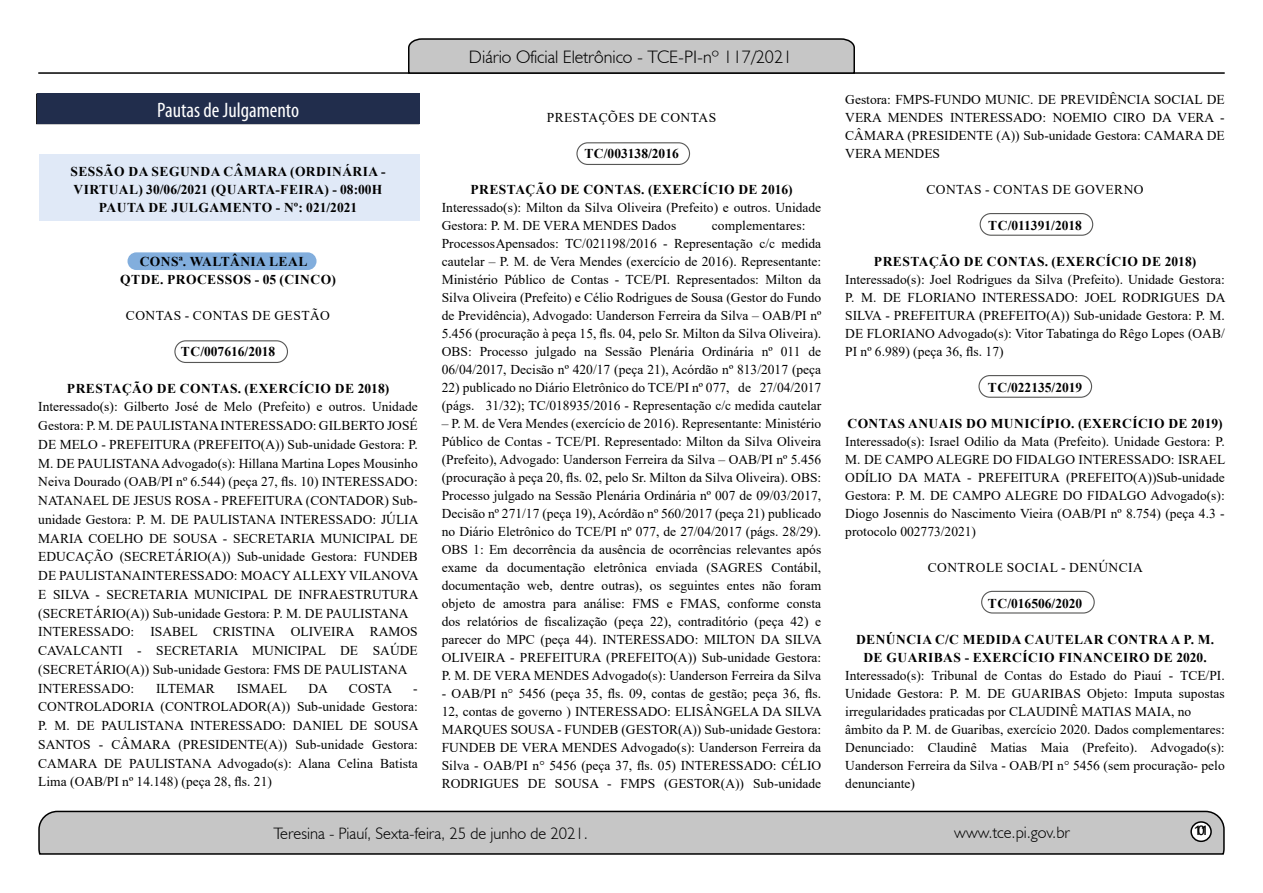
<style>
.page{position:relative;width:1263px;height:893px;background:#fff}
.page>*{position:absolute;margin:0;border:0;box-sizing:border-box;transform-origin:0 0}
.t1{font:condensed 21px "Myriad Pro";color:#fff}
.t2{font:300 18px "Humanist 521 BT";color:#000}
.t3{font:300 16.5px "Humanist 521 BT";color:#000}
.t4{font:15px "Estrangelo Edessa";color:#000}
.t5{font:13.5px/18px "Times New Roman";color:#000;text-align:justify}
.t6{font:700 13.5px/18px "Times New Roman";letter-spacing:.035em;color:#000;text-align:center}
.t7{font:13.5px "Times New Roman";letter-spacing:.035em;color:#000}
.t8{font:700 13.5px "Times New Roman";color:#000}
</style>
<div class="page">
<svg style="left:38px;top:810px;width:1187px;height:45px"></svg>
<div style="left:1191px;top:822px;width:20px;height:19px;background:#fff;border-radius:50%"></div>
<div style="left:1190px;top:821px;width:22px;height:21px;border:2px solid #000;border-radius:50%"></div>
<hr style="left:38px;top:72px;width:1187px;height:2px;background:#000">
<svg style="left:407px;top:38px;width:449px;height:36px"></svg>
<div style="left:127px;top:252px;width:189px;height:18px;background:#82aedd;border-radius:9px"></div>
<svg style="left:36px;top:93px;width:384px;height:32px"></svg>
<div style="left:37px;top:94px;width:382px;height:30px;background:#212d4c"></div>
<div style="left:39px;top:154px;width:381px;height:66px;background:#e0e9f7"></div>
<div style="left:174px;top:340px;width:114px;height:23px;border:1px solid #575756;border-radius:11px"></div>
<div style="left:576px;top:142px;width:114px;height:23px;border:1px solid #575756;border-radius:11px"></div>
<div style="left:978px;top:375px;width:114px;height:23px;border:1px solid #575756;border-radius:11px"></div>
<div style="left:979px;top:213px;width:114px;height:23px;border:1px solid #575756;border-radius:11px"></div>
<div style="left:981px;top:591px;width:114px;height:23px;border:1px solid #575756;border-radius:11px"></div>
<h1 class="t1" style="left:157px;top:97px;width:143px">Pautas de Julgamento</h1>
<p class="t6" style="left:71px;top:162px;width:317px">SESSÃO DA SEGUNDA CÂMARA (ORDINÁRIA -<br>VIRTUAL) 30/06/2021 (QUARTA-FEIRA) - 08:00H<br>PAUTA DE JULGAMENTO - Nº: 021/2021</p>
<p class="t6" style="left:120px;top:252px;width:217px;text-align:left;text-indent:19px">CONSª. WALTÂNIA LEAL<br>QTDE. PROCESSOS - 05 (CINCO)</p>
<p class="t7" style="left:126px;top:306px;width:206px">CONTAS - CONTAS DE GESTÃO</p>
<p class="t8" style="left:181px;top:342px;width:96px">TC/007616/2018</p>
<p class="t6" style="left:67px;top:379px;width:324px">PRESTAÇÃO DE CONTAS. (EXERCÍCIO DE 2018)</p>
<p class="t5" style="left:38px;top:397px;width:382px;line-height:18.8px;text-align:left">Interessado(s): Gilberto José de Melo (Prefeito) e outros. Unidade Gestora: P. M. DE PAULISTANA INTERESSADO: GILBERTO JOSÉ DE MELO - PREFEITURA (PREFEITO(A)) Sub-unidade Gestora: P.<br>M. DE PAULISTANA Advogado(s): Hillana Martina Lopes Mousinho Neiva Dourado (OAB/PI nº 6.544) (peça 27, fls. 10) INTERESSADO:<br>NATANAEL DE JESUS ROSA - PREFEITURA (CONTADOR) Sub&shy;unidade Gestora: P. M. DE PAULISTANA INTERESSADO: JÚLIA MARIA COELHO DE SOUSA - SECRETARIA MUNICIPAL DE EDUCAÇÃO (SECRETÁRIO(A)) Sub-unidade Gestora: FUNDEB DE PAULISTANAINTERESSADO: MOACY ALLEXY VILANOVA E SILVA - SECRETARIA MUNICIPAL DE INFRAESTRUTURA (SECRETÁRIO(A)) Sub-unidade Gestora: P. M. DE PAULISTANA INTERESSADO: ISABEL CRISTINA OLIVEIRA RAMOS CAVALCANTI - SECRETARIA MUNICIPAL DE SAÚDE (SECRETÁRIO(A)) Sub-unidade Gestora: FMS DE PAULISTANA INTERESSADO:</p>
<p class="t5" style="left:156px;top:679px;width:60px">ILTEMAR</p>
<p class="t5" style="left:237px;top:679px;width:52px">ISMAEL</p>
<p class="t5" style="left:308px;top:679px;width:21px">DA</p>
<p class="t5" style="left:349px;top:679px;width:45px">COSTA</p>
<p class="t5" style="left:38px;top:678px;width:382px;line-height:18.8px;text-indent:375px">- CONTROLADORIA (CONTROLADOR(A)) Sub-unidade Gestora:<br>P. M. DE PAULISTANA INTERESSADO: DANIEL DE SOUSA SANTOS - CÂMARA (PRESIDENTE(A)) Sub-unidade Gestora:<br>CAMARA DE PAULISTANA Advogado(s): Alana Celina Batista Lima (OAB/PI nº 14.148) (peça 28, fls. 21)</p>
<h2 class="t2" style="left:469px;top:46px;width:325px">Diário Oficial Eletrônico - TCE-PI-nº 117/2021</h2>
<p class="t7" style="left:547px;top:108px;width:171px">PRESTAÇÕES DE CONTAS</p>
<p class="t8" style="left:584px;top:144px;width:96px">TC/003138/2016</p>
<p class="t6" style="left:470px;top:180px;width:324px">PRESTAÇÃO DE CONTAS. (EXERCÍCIO DE 2016)</p>
<p class="t5" style="left:442px;top:198px;width:381px">Interessado(s): Milton da Silva Oliveira (Prefeito) e outros. Unidade<br>Gestora: P. M. DE VERA MENDES Dados</p>
<p class="t5" style="left:442px;top:216px;width:381px;text-align:left;text-indent:270px">complementares:<br>ProcessosApensados: TC/021198/2016 - Representação c/c medida cautelar – P. M. de Vera Mendes (exercício de 2016). Representante:<br>Ministério Público de Contas - TCE/PI. Representados: Milton da Silva Oliveira (Prefeito) e Célio Rodrigues de Sousa (Gestor do Fundo de Previdência), Advogado: Uanderson Ferreira da Silva – OAB/PI nº 5.456 (procuração à peça 15, fls. 04, pelo Sr. Milton da Silva Oliveira).<br>OBS: Processo julgado na Sessão Plenária Ordinária nº 011 de 06/04/2017, Decisão nº 420/17 (peça 21), Acórdão nº 813/2017 (peça</p>
<p class="t5" style="left:442px;top:378px;width:381px">22) publicado no Diário Eletrônico do TCE/PI nº 077, de 27/04/2017 (págs. 31/32); TC/018935/2016 - Representação c/c medida cautelar</p>
<p class="t5" style="left:442px;top:414px;width:382px">– P. M. de Vera Mendes (exercício de 2016). Representante: Ministério Público de Contas - TCE/PI. Representado: Milton da Silva Oliveira (Prefeito), Advogado: Uanderson Ferreira da Silva – OAB/PI nº 5.456 (procuração à peça 20, fls. 02, pelo Sr. Milton da Silva Oliveira). OBS:<br>Processo julgado na Sessão Plenária Ordinária nº 007 de 09/03/2017, Decisão nº 271/17 (peça 19), Acórdão nº 560/2017 (peça 21) publicado no Diário Eletrônico do TCE/PI nº 077, de 27/04/2017 (págs. 28/29).<br>OBS 1: Em decorrência da ausência de ocorrências relevantes após exame da documentação eletrônica enviada (SAGRES Contábil, documentação web, dentre outras), os seguintes entes não foram objeto de amostra para análise: FMS e FMAS, conforme consta dos relatórios de fiscalização (peça 22), contraditório (peça 42) e parecer do MPC (peça 44). INTERESSADO: MILTON DA SILVA OLIVEIRA - PREFEITURA (PREFEITO(A)) Sub-unidade Gestora:<br>P. M. DE VERA MENDES Advogado(s): Uanderson Ferreira da Silva</p>
<p class="t5" style="left:442px;top:684px;width:382px">- OAB/PI n° 5456 (peça 35, fls. 09, contas de gestão; peça 36, fls.<br>12, contas de governo ) INTERESSADO: ELISÂNGELA DA SILVA MARQUES SOUSA - FUNDEB (GESTOR(A)) Sub-unidade Gestora:<br>FUNDEB DE VERA MENDES Advogado(s): Uanderson Ferreira da Silva - OAB/PI n° 5456 (peça 37, fls. 05) INTERESSADO: CÉLIO RODRIGUES DE SOUSA - FMPS (GESTOR(A)) Sub-unidade</p>
<p class="t5" style="left:845px;top:90px;width:381px">Gestora: FMPS-FUNDO MUNIC. DE PREVIDÊNCIA SOCIAL DE VERA MENDES INTERESSADO: NOEMIO CIRO DA VERA - CÂMARA (PRESIDENTE (A)) Sub-unidade Gestora: CAMARA DE VERA MENDES</p>
<p class="t7" style="left:926px;top:180px;width:219px">CONTAS - CONTAS DE GOVERNO</p>
<p class="t8" style="left:988px;top:215px;width:95px">TC/011391/2018</p>
<p class="t6" style="left:874px;top:252px;width:324px">PRESTAÇÃO DE CONTAS. (EXERCÍCIO DE 2018)</p>
<p class="t5" style="left:845px;top:270px;width:382px">Interessado(s): Joel Rodrigues da Silva (Prefeito). Unidade Gestora:<br>P. M. DE FLORIANO INTERESSADO: JOEL RODRIGUES DA SILVA - PREFEITURA (PREFEITO(A)) Sub-unidade Gestora: P. M.<br>DE FLORIANO Advogado(s): Vitor Tabatinga do Rêgo Lopes (OAB/ PI nº 6.989) (peça 36, fls. 17)</p>
<p class="t8" style="left:988px;top:377px;width:96px">TC/022135/2019</p>
<p class="t6" style="left:847px;top:414px;width:377px">CONTAS ANUAIS DO MUNICÍPIO. (EXERCÍCIO DE 2019)</p>
<p class="t5" style="left:845px;top:432px;width:381px">Interessado(s): Israel Odilio da Mata (Prefeito). Unidade Gestora: P.<br>M. DE CAMPO ALEGRE DO FIDALGO INTERESSADO: ISRAEL ODÍLIO DA MATA - PREFEITURA (PREFEITO(A))Sub-unidade Gestora: P. M. DE CAMPO ALEGRE DO FIDALGO Advogado(s):<br>Diogo Josennis do Nascimento Vieira (OAB/PI nº 8.754) (peça 4.3 - protocolo 002773/2021)</p>
<p class="t7" style="left:928px;top:558px;width:217px">CONTROLE SOCIAL - DENÚNCIA</p>
<p class="t8" style="left:988px;top:593px;width:96px">TC/016506/2020</p>
<p class="t6" style="left:856px;top:630px;width:360px">DENÚNCIA C/C MEDIDA CAUTELAR CONTRA A P. M.<br>DE GUARIBAS - EXERCÍCIO FINANCEIRO DE 2020.</p>
<p class="t5" style="left:845px;top:666px;width:381px;text-align:left">Interessado(s): Tribunal de Contas do Estado do Piauí - TCE/PI.<br>Unidade Gestora: P. M. DE GUARIBAS Objeto: Imputa supostas irregularidades praticadas por CLAUDINÊ MATIAS MAIA, no âmbito da P. M. de Guaribas, exercício 2020. Dados complementares:<br>Denunciado: Claudinê Matias Maia (Prefeito). Advogado(s):<br>Uanderson Ferreira da Silva - OAB/PI n° 5456 (sem procuração- pelo denunciante)</p>
<p class="t3" style="left:273px;top:823px;width:316px">Teresina - Piauí, Sexta-feira, 25 de junho de 2021.</p>
<p class="t3" style="left:954px;top:822px;width:117px">www.tce.pi.gov.br</p>
<p class="t4" style="left:1194px;top:823px;width:16px">101</p>
</div>
